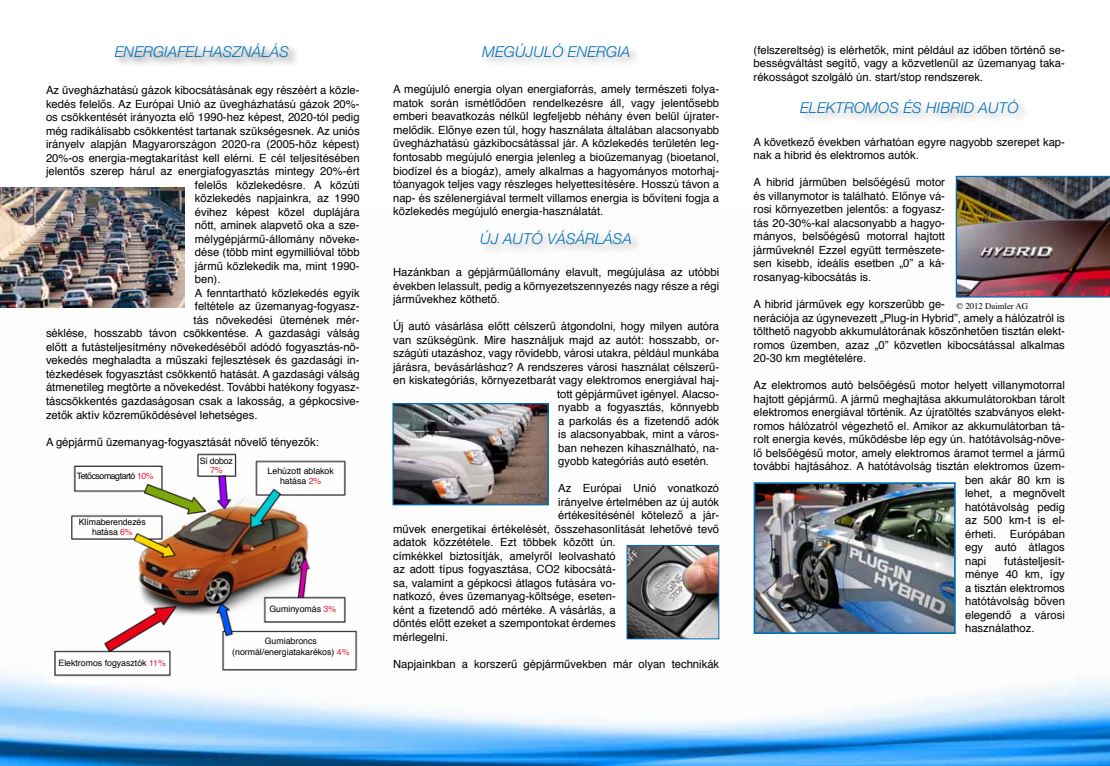
<style>
.page{position:relative;width:1110px;height:766px;background:#fff}
.page>*{position:absolute;margin:0;border:0;box-sizing:border-box;transform-origin:0 0}
.t1{font:italic 15px "Helvetica Neue Light M";letter-spacing:.01em;color:#0070b9}
.t2{font:11.25px/13.5px "Helvetica";color:#000;text-align:justify}
.t3{font:8.75px/10.5px "Helvetica";color:#000;text-align:center}
.t4{font:8.75px "Helvetica";letter-spacing:-.05em;color:#000}
.t5{font:8.75px "Times";color:#000}
.t6{font:8.75px "Helvetica";color:#df1f33}
.s1{color:#df1f33}
</style>
<div class="page">
<img style="left:0;top:212px;width:1109px;height:553px">
<img style="left:0;top:188px;width:184px;height:120px">
<img style="left:394px;top:405px;width:152px;height:98px">
<div style="left:392px;top:403px;width:156px;height:102px;border:1px solid #0070b9"></div>
<img style="left:955px;top:176px;width:154px;height:121px">
<img style="left:628px;top:547px;width:89px;height:90px">
<div style="left:626px;top:545px;width:93px;height:94px;border:1px solid #0070b9"></div>
<div style="left:113px;top:41px;width:186px;height:27px;background:#000;opacity:.34"></div>
<div style="left:480px;top:41px;width:160px;height:27px;background:#000;opacity:.34"></div>
<div style="left:479px;top:228px;width:163px;height:27px;background:#000;opacity:.34"></div>
<div style="left:797px;top:97px;width:231px;height:27px;background:#000;opacity:.34"></div>
<img style="left:756px;top:485px;width:196px;height:145px">
<div style="left:753px;top:482px;width:202px;height:151px;border:2px solid #0070b9"></div>
<img style="left:45px;top:449px;width:314px;height:236px">
<h1 class="t1" style="left:115px;top:43px;width:175px">ENERGIAFELHASZNÁLÁS</h1>
<h1 class="t1" style="left:482px;top:43px;width:150px">MEGÚJULÓ ENERGIA</h1>
<p class="t2" style="left:46px;top:84px;width:315px">Az üvegházhatású gázok kibocsátásának egy részéért a közle-</p>
<p class="t2" style="left:46px;top:97px;width:315px">kedés felelős. Az Európai Unió az üvegházhatású gázok 20%-</p>
<p class="t2" style="left:46px;top:111px;width:315px">os csökkentését irányozta elő 1990-hez képest, 2020-tól pedig</p>
<p class="t2" style="left:46px;top:124px;width:315px">még radikálisabb csökkentést tartanak szükségesnek. Az uniós</p>
<p class="t2" style="left:46px;top:138px;width:315px">irányelv alapján Magyarországon 2020-ra (2005-höz képest)</p>
<p class="t2" style="left:46px;top:151px;width:315px">20%-os energia-megtakarítást kell elérni. E cél teljesítésében</p>
<p class="t2" style="left:46px;top:165px;width:315px">jelentős szerep hárul az energiafogyasztás mintegy 20%-ért</p>
<p class="t2" style="left:195px;top:178px;width:166px">felelős közlekedésre. A közúti</p>
<p class="t2" style="left:195px;top:192px;width:166px">közlekedés napjainkra, az 1990</p>
<p class="t2" style="left:195px;top:205px;width:166px">évihez képest közel duplájára</p>
<p class="t2" style="left:195px;top:219px;width:166px">nőtt, aminek alapvető oka a sze-</p>
<p class="t2" style="left:195px;top:232px;width:166px">mélygépjármű-állomány növeke-</p>
<p class="t2" style="left:195px;top:246px;width:166px">dése (több mint egymillióval több</p>
<p class="t2" style="left:195px;top:259px;width:166px">jármű közlekedik ma, mint 1990-</p>
<p class="t2" style="left:195px;top:273px;width:27px">ben).</p>
<p class="t2" style="left:195px;top:286px;width:166px">A fenntartható közlekedés egyik</p>
<p class="t2" style="left:195px;top:300px;width:166px">feltétele az üzemanyag-fogyasz-</p>
<p class="t2" style="left:193px;top:313px;width:167px">tás növekedési ütemének mér-</p>
<p class="t2" style="left:46px;top:327px;width:315px">séklése, hosszabb távon csökkentése. A gazdasági válság</p>
<p class="t2" style="left:46px;top:340px;width:315px">előtt a futásteljesítmény növekedéséből adódó fogyasztás-nö-</p>
<p class="t2" style="left:46px;top:354px;width:315px">vekedés meghaladta a műszaki fejlesztések és gazdasági in-</p>
<p class="t2" style="left:46px;top:367px;width:315px">tézkedések fogyasztást csökkentő hatását. A gazdasági válság</p>
<p class="t2" style="left:46px;top:381px;width:315px">átmenetileg megtörte a növekedést. További hatékony fogyasz-</p>
<p class="t2" style="left:46px;top:394px;width:315px">táscsökkentés gazdaságosan csak a lakosság, a gépkocsive-</p>
<p class="t2" style="left:46px;top:408px;width:213px">zetők aktív közreműködésével lehetséges.</p>
<p class="t2" style="left:46px;top:435px;width:274px">A gépjármű üzemanyag-fogyasztását növelő tényezők:</p>
<p class="t4" style="left:77px;top:469px;width:78px">Tetőcsomagtartó <span class="s1">10%</span></p>
<p class="t3" style="left:79px;top:516px;width:68px">Klímaberendezés hatása <span class="s1">6%</span></p>
<p class="t3" style="left:58px;top:657px;width:109px">Elektromos fogyasztók <span class="s1">11%</span></p>
<p class="t3" style="left:200px;top:456px;width:35px">Sí doboz</p>
<p class="t6" style="left:210px;top:463px;width:14px">7%</p>
<p class="t3" style="left:267px;top:465px;width:68px">Lehúzott ablakok hatása <span class="s1">2%</span></p>
<p class="t3" style="left:269px;top:603px;width:68px">Guminyomás <span class="s1">3%</span></p>
<p class="t3" style="left:232px;top:635px;width:119px">Gumiabroncs (normál/energiatakarékos) <span class="s1">4%</span></p>
<p class="t2" style="left:393px;top:83px;width:327px">A megújuló energia olyan energiaforrás, amely természeti folya&shy;matok során ismétlődően rendelkezésre áll, vagy jelentősebb emberi beavatkozás nélkül legfeljebb néhány éven belül újrater&shy;melődik. Előnye ezen túl, hogy használata általában alacsonyabb üvegházhatású gázkibocsátással jár. A közlekedés területén leg&shy;fontosabb megújuló energia jelenleg a bioüzemanyag (bioetanol, biodízel és a biogáz), amely alkalmas a hagyományos motorhaj&shy;tóanyagok teljes vagy részleges helyettesítésére. Hosszú távon a nap- és szélenergiával termelt villamos energia is bővíteni fogja a közlekedés megújuló energia-használatát.</p>
<h1 class="t1" style="left:480px;top:230px;width:153px">ÚJ AUTÓ VÁSÁRLÁSA</h1>
<p class="t2" style="left:393px;top:266px;width:327px">Hazánkban a gépjárműállomány elavult, megújulása az utóbbi években lelassult, pedig a környezetszennyezés nagy része a régi járművekhez köthető.</p>
<p class="t2" style="left:393px;top:320px;width:327px">Új autó vásárlása előtt célszerű átgondolni, hogy milyen autóra</p>
<p class="t2" style="left:393px;top:333px;width:327px">van szükségünk. Mire használjuk majd az autót: hosszabb, or-</p>
<p class="t2" style="left:393px;top:347px;width:327px">szágúti utazáshoz, vagy rövidebb, városi utakra, például munkába</p>
<p class="t2" style="left:393px;top:360px;width:327px">járásra, bevásárláshoz? A rendszeres városi használat célszerű-</p>
<p class="t2" style="left:393px;top:374px;width:327px">en kiskategóriás, környezetbarát vagy elektromos energiával haj-</p>
<p class="t2" style="left:557px;top:387px;width:164px">tott gépjárművet igényel. Alacso-</p>
<p class="t2" style="left:558px;top:401px;width:162px">nyabb a fogyasztás, könnyebb</p>
<p class="t2" style="left:558px;top:414px;width:162px">a parkolás és a fizetendő adók</p>
<p class="t2" style="left:558px;top:428px;width:162px">is alacsonyabbak, mint a város-</p>
<p class="t2" style="left:558px;top:441px;width:162px">ban nehezen kihasználható, na-</p>
<p class="t2" style="left:558px;top:455px;width:152px">gyobb kategóriás autó esetén.</p>
<p class="t2" style="left:558px;top:482px;width:162px">Az Európai Unió vonatkozó</p>
<p class="t2" style="left:558px;top:495px;width:162px">irányelve értelmében az új autók</p>
<p class="t2" style="left:558px;top:509px;width:162px">értékesítésénél kötelező a jár-</p>
<p class="t2" style="left:393px;top:522px;width:327px">művek energetikai értékelését, összehasonlítását lehetővé tevő</p>
<p class="t2" style="left:393px;top:536px;width:224px">adatok közzététele. Ezt többek között ún.</p>
<p class="t2" style="left:393px;top:549px;width:224px">címkékkel biztosítják, amelyről leolvasható</p>
<p class="t2" style="left:393px;top:563px;width:224px">az adott típus fogyasztása, CO2 kibocsátá-</p>
<p class="t2" style="left:393px;top:576px;width:224px">sa, valamint a gépkocsi átlagos futására vo-</p>
<p class="t2" style="left:393px;top:590px;width:224px">natkozó, éves üzemanyag-költsége, eseten-</p>
<p class="t2" style="left:393px;top:603px;width:224px">ként a fizetendő adó mértéke. A vásárlás, a</p>
<p class="t2" style="left:393px;top:617px;width:224px">döntés előtt ezeket a szempontokat érdemes</p>
<p class="t2" style="left:393px;top:630px;width:57px">mérlegelni.</p>
<p class="t2" style="left:393px;top:657px;width:327px">Napjainkban a korszerű gépjárművekben már olyan technikák</p>
<p class="t2" style="left:753px;top:43px;width:313px">(felszereltség) is elérhetők, mint például az időben történő se&shy;bességváltást segítő, vagy a közvetlenül az üzemanyag taka&shy;rékosságot szolgáló ún. start/stop rendszerek.</p>
<h1 class="t1" style="left:799px;top:99px;width:220px">ELEKTROMOS ÉS HIBRID AUTÓ</h1>
<p class="t2" style="left:753px;top:135px;width:313px">A következő években várhatóan egyre nagyobb szerepet kap&shy;nak a hibrid és elektromos autók.</p>
<p class="t2" style="left:753px;top:176px;width:193px">A hibrid járműben belsőégésű motor és villanymotor is található. Előnye vá&shy;rosi környezetben jelentős: a fogyasz&shy;tás 20-30%-kal alacsonyabb a hagyo&shy;mányos, belsőégésű motorral hajtott járműveknél Ezzel együtt természete&shy;sen kisebb, ideális esetben „0” a ká&shy;rosanyag-kibocsátás is.</p>
<p class="t2" style="left:753px;top:297px;width:313px;text-align:left">A hibrid járművek egy korszerűbb ge-<br>nerációja az úgynevezett „Plug-in Hybrid”, amely a hálózatról is tölthető nagyobb akkumulátorának köszönhetően tisztán elekt&shy;romos üzemben, azaz „0” közvetlen kibocsátással alkalmas 20-30 km megtételére.</p>
<p class="t2" style="left:753px;top:378px;width:313px">Az elektromos autó belsőégésű motor helyett villanymotorral</p>
<p class="t2" style="left:753px;top:392px;width:313px">hajtott gépjármű. A jármű meghajtása akkumulátorokban tárolt</p>
<p class="t2" style="left:753px;top:405px;width:313px">elektromos energiával történik. Az újratöltés szabványos elekt-</p>
<p class="t2" style="left:753px;top:419px;width:313px">romos hálózatról végezhető el. Amikor az akkumulátorban tá-</p>
<p class="t2" style="left:753px;top:432px;width:313px">rolt energia kevés, működésbe lép egy ún. hatótávolság-növe-</p>
<p class="t2" style="left:753px;top:446px;width:313px">lő belsőégésű motor, amely elektromos áramot termel a jármű</p>
<p class="t2" style="left:753px;top:459px;width:313px">további hajtásához. A hatótávolság tisztán elektromos üzem-</p>
<p class="t2" style="left:964px;top:473px;width:101px">ben akár 80 km is</p>
<p class="t2" style="left:964px;top:486px;width:101px">lehet, a megnövelt</p>
<p class="t2" style="left:964px;top:500px;width:101px">hatótávolság pedig</p>
<p class="t2" style="left:964px;top:513px;width:101px">az 500 km-t is el-</p>
<p class="t2" style="left:964px;top:527px;width:101px">érheti. Európában</p>
<p class="t2" style="left:964px;top:540px;width:101px">egy autó átlagos</p>
<p class="t2" style="left:964px;top:554px;width:23px">napi</p>
<p class="t5" style="left:956px;top:297px;width:73px">© 2012 Daimler AG</p>
<p class="t2" style="left:964px;top:554px;width:101px;text-indent:39px">futásteljesít&shy;ménye 40 km, így a tisztán elektromos hatótávolság bőven elegendő a városi használathoz.</p>
</div>
